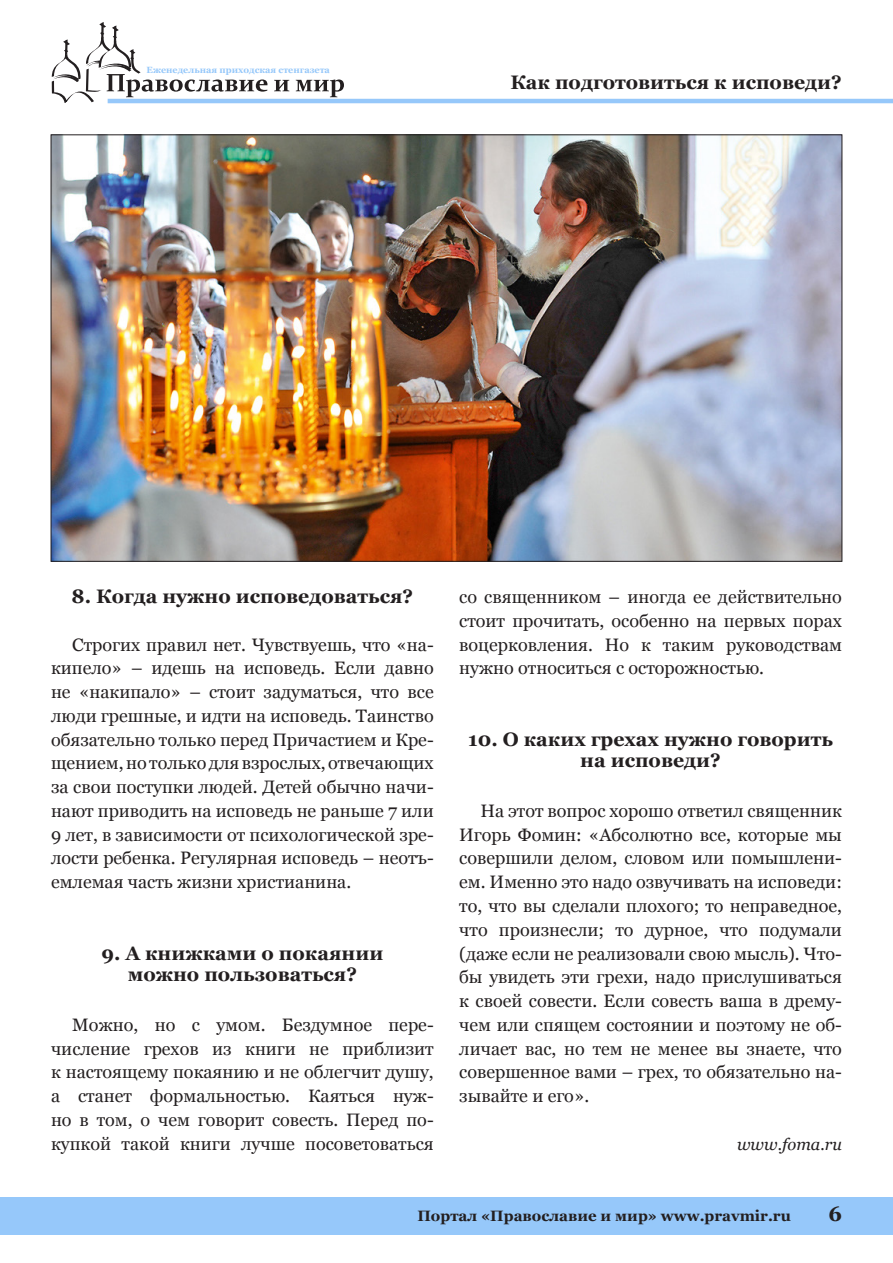
<style>
.page{position:relative;width:893px;height:1263px;background:#fff}
.page>*{position:absolute;margin:0;border:0;box-sizing:border-box;transform-origin:0 0}
.t1{font:700 21px "Georgia";color:#231f20}
.Podzagolovok{font:700 19.5px/21px "Georgia";color:#231f20;text-align:center}
.kolontitul{font:700 19.5px "Georgia";color:#231f20}
.Text{font:18px/23.7px "Georgia";color:#231f20;text-align:justify}
.Bibliography{font:italic 16.5px "Georgia";color:#231f20}
.t2{font:700 15px "Georgia";color:#231f20}
.t3{font:700 9px "Georgia";color:#96c8fa}
</style>
<div class="page">
<svg style="left:52px;top:22px;width:215px;height:81px"></svg>
<svg style="left:274px;top:80px;width:15px;height:11px"></svg>
<svg style="left:296px;top:79px;width:48px;height:18px"></svg>
<hr style="left:108px;top:99px;width:785px;height:4px;background:#96c8fa">
<div style="left:0;top:1197px;width:893px;height:37px;background:#96c8fa"></div>
<img style="left:53px;top:136px;width:787px;height:424px">
<p class="t3" style="left:147px;top:64px;width:185px">Еженедельная приходская стенгазета</p>
<p class="kolontitul" style="left:510px;top:69px;width:333px">Как подготовиться к исповеди?</p>
<p class="Podzagolovok" style="left:72px;top:586px;width:343px">8. Когда нужно исповедоваться?</p>
<p class="Text" style="left:51px;top:633px;width:384px;text-indent:21px">Строгих правил нет. Чувствуешь, что «на&shy;кипело» – идешь на исповедь. Если давно не «накипало» – стоит задуматься, что все люди грешные, и идти на исповедь. Таинство обязательно только перед Причастием и Кре&shy;щением, но только для взрослых, отвечающих за свои поступки людей. Детей обычно начи&shy;нают приводить на исповедь не раньше 7 или 9 лет, в зависимости от психологической зре&shy;лости ребенка. Регулярная исповедь – неотъ&shy;емлемая часть жизни христианина.</p>
<p class="Podzagolovok" style="left:101px;top:942px;width:283px">9. А книжками о покаянии можно пользоваться?</p>
<p class="Text" style="left:51px;top:1013px;width:384px;text-indent:21px">Можно, но с умом. Бездумное пере&shy;числение грехов из книги не приблизит к настоящему покаянию и не облегчит душу, а станет формальностью. Каяться нуж&shy;но в том, о чем говорит совесть. Перед по&shy;купкой такой книги лучше посоветоваться</p>
<p class="Text" style="left:459px;top:585px;width:384px">со священником – иногда ее действительно стоит прочитать, особенно на первых порах воцерковления. Но к таким руководствам нужно относиться с осторожностью.</p>
<p class="Podzagolovok" style="left:468px;top:728px;width:366px">10. О каких грехах нужно говорить на исповеди?</p>
<p class="Text" style="left:459px;top:799px;width:384px;text-indent:21px">На этот вопрос хорошо ответил священник Игорь Фомин: «Абсолютно все, которые мы совершили делом, словом или помышлени&shy;ем. Именно это надо озвучивать на исповеди: то, что вы сделали плохого; то неправедное, что произнесли; то дурное, что подумали (даже если не реализовали свою мысль). Что&shy;бы увидеть эти грехи, надо прислушиваться к своей совести. Если совесть ваша в дрему&shy;чем или спящем состоянии и поэтому не об&shy;личает вас, но тем не менее вы знаете, что совершенное вами – грех, то обязательно на&shy;зывайте и его».</p>
<p class="Bibliography" style="left:737px;top:1134px;width:106px">www.foma.ru</p>
<p class="t2" style="left:417px;top:1206px;width:375px">Портал «Православие и мир» www.pravmir.ru</p>
<p class="t1" style="left:828px;top:1200px;width:15px">6</p>
</div>
